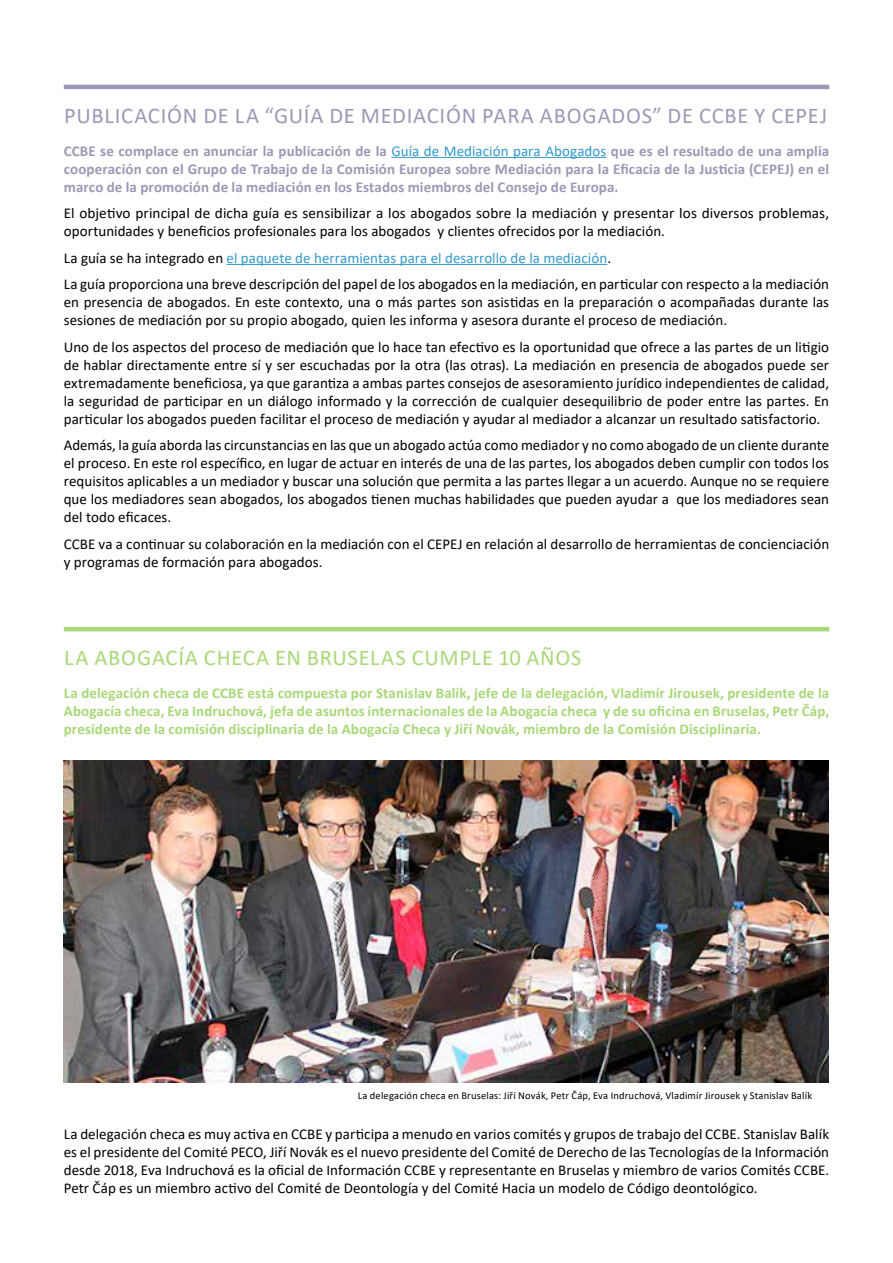
<style>
.page{position:relative;width:893px;height:1263px;background:#fff}
.page>*{position:absolute;margin:0;border:0;box-sizing:border-box;transform-origin:0 0}
.t1{font:22.5px "Calibri";letter-spacing:.035em;color:#9d98b5}
.t2{font:22.5px "Calibri";letter-spacing:.035em;color:#a9d879}
.t3{font:15px/18px "Calibri";letter-spacing:.005em;color:#000}
.t4{font:700 15px/18px "Calibri";letter-spacing:.005em;color:#a9d879;text-align:justify}
.t5{font:700 15px/18px "Calibri";letter-spacing:.005em;color:#9d98b5;text-align:justify}
.t6{font:10.5px "Calibri";letter-spacing:.015em;color:#000}
.s1{font-weight:400;color:#39c}
.s2{color:#39c}
</style>
<div class="page">
<hr style="left:391px;top:157px;width:215px;height:1px;background:#39c">
<hr style="left:227px;top:264px;width:380px;height:1px;background:#39c">
<img style="left:64px;top:760px;width:765px;height:323px">
<hr style="left:64px;top:85px;width:765px;height:4px;background:#9d98b5">
<hr style="left:64px;top:627px;width:765px;height:4px;background:#a9d879">
<h1 class="t1" style="left:64px;top:100px;width:764px">PUBLICACIÓN DE LA “GUÍA DE MEDIACIÓN PARA ABOGADOS” DE CCBE Y CEPEJ</h1>
<p class="t5" style="left:64px;top:142px;width:767px">CCBE se complace en anunciar la publicación de la <span class="s1">Guía de Mediación para Abogados</span> que es el resultado de una amplia cooperación con el Grupo de Trabajo de la Comisión Europea sobre Mediación para la Eficacia de la Justicia (CEPEJ) en el marco de la promoción de la mediación en los Estados miembros del Consejo de Europa.</p>
<p class="t3" style="left:64px;top:204px;width:767px">El objetivo principal de dicha guía es sensibilizar a los abogados sobre la mediación y presentar los diversos problemas, oportunidades y beneficios profesionales para los abogados y clientes ofrecidos por la mediación.</p>
<p class="t3" style="left:64px;top:244px;width:767px;line-height:26.5px">La guía se ha integrado en <span class="s2">el paquete de herramientas para el desarrollo de la mediación</span>.<br>La guía proporciona una breve descripción del papel de los abogados en la mediación, en particular con respecto a la mediación</p>
<p class="t3" style="left:64px;top:293px;width:767px">en presencia de abogados. En este contexto, una o más partes son asistidas en la preparación o acompañadas durante las sesiones de mediación por su propio abogado, quien les informa y asesora durante el proceso de mediación.</p>
<p class="t3" style="left:64px;top:337px;width:767px;text-align:justify">Uno de los aspectos del proceso de mediación que lo hace tan efectivo es la oportunidad que ofrece a las partes de un litigio de hablar directamente entre sí y ser escuchadas por la otra (las otras). La mediación en presencia de abogados puede ser extremadamente beneficiosa, ya que garantiza a ambas partes consejos de asesoramiento jurídico independientes de calidad, la seguridad de participar en un diálogo informado y la corrección de cualquier desequilibrio de poder entre las partes. En particular los abogados pueden facilitar el proceso de mediación y ayudar al mediador a alcanzar un resultado satisfactorio.</p>
<p class="t3" style="left:64px;top:436px;width:767px;text-align:justify">Además, la guía aborda las circunstancias en las que un abogado actúa como mediador y no como abogado de un cliente durante el proceso. En este rol específico, en lugar de actuar en interés de una de las partes, los abogados deben cumplir con todos los requisitos aplicables a un mediador y buscar una solución que permita a las partes llegar a un acuerdo. Aunque no se requiere que los mediadores sean abogados, los abogados tienen muchas habilidades que pueden ayudar a que los mediadores sean del todo eficaces.</p>
<p class="t3" style="left:64px;top:534px;width:767px">CCBE va a continuar su colaboración en la mediación con el CEPEJ en relación al desarrollo de herramientas de concienciación y programas de formación para abogados.</p>
<h1 class="t2" style="left:64px;top:642px;width:519px">LA ABOGACÍA CHECA EN BRUSELAS CUMPLE 10 AÑOS</h1>
<p class="t4" style="left:64px;top:684px;width:767px">La delegación checa de CCBE está compuesta por Stanislav Balík, jefe de la delegación, Vladimír Jirousek, presidente de la Abogacía checa, Eva Indruchová, jefa de asuntos internacionales de la Abogacía checa y de su oficina en Bruselas, Petr Čáp, presidente de la comisión disciplinaria de la Abogacía Checa y Jiří Novák, miembro de la Comisión Disciplinaria.</p>
<p class="t6" style="left:358px;top:1088px;width:456px">La delegación checa en Bruselas: Jiří Novák, Petr Čáp, Eva Indruchová, Vladimír Jirousek y Stanislav Balík</p>
<p class="t3" style="left:64px;top:1124px;width:767px;text-align:justify">La delegación checa es muy activa en CCBE y participa a menudo en varios comités y grupos de trabajo del CCBE. Stanislav Balík es el presidente del Comité PECO, Jiří Novák es el nuevo presidente del Comité de Derecho de las Tecnologías de la Información desde 2018, Eva Indruchová es la oficial de Información CCBE y representante en Bruselas y miembro de varios Comités CCBE.<br>Petr Čáp es un miembro activo del Comité de Deontología y del Comité Hacia un modelo de Código deontológico.</p>
</div>
